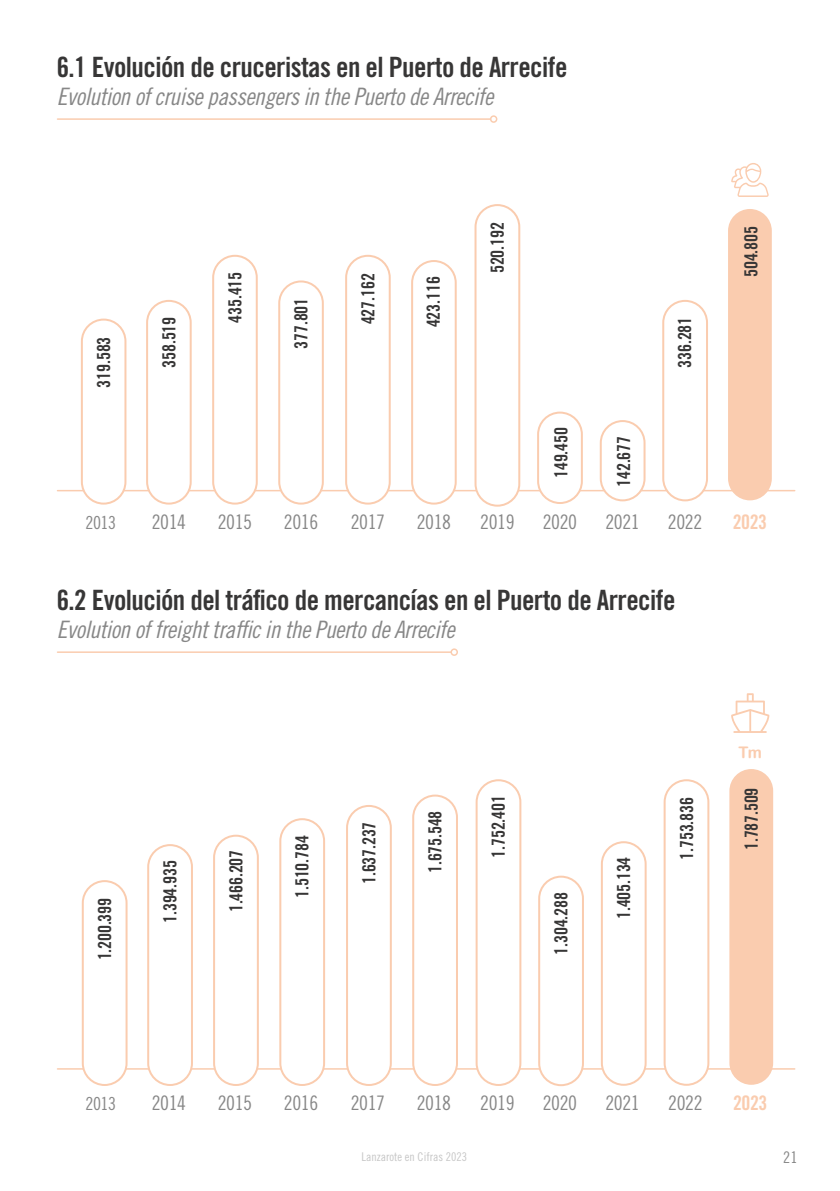
<style>
.page{position:relative;width:840px;height:1191px;background:#fff}
.page>*{position:absolute;margin:0;border:0;box-sizing:border-box;transform-origin:0 0}
.t1{font:28px "Trade Gothic LT Std Bd Cn 20";letter-spacing:-.02em;color:#373636}
.t2{font:24px "Trade Gothic LT Std Cn 18 Obl";letter-spacing:-.02em;color:#878787}
.t3{font:20px "Trade Gothic LT Std Cn 18";letter-spacing:-.02em;color:#878787}
.t4{font:20px "Trade Gothic LT Std Bd Cn 20";letter-spacing:-.02em;color:#faccaf}
.t5{font:18px "Trade Gothic LT Std Bd Cn 20";letter-spacing:-.01em;color:#373636}
.t6{font:18px "Trade Gothic LT Std Cn 18";letter-spacing:-.02em;color:#878787}
.t7{font:16px "Trade Gothic LT Std Cn 18";color:#878787}
.t8{font:16px "Arial Rounded MT Bold";color:#faccaf}
.t9{font:12px "Trade Gothic LT Std Cn 18";color:#c6c6c6}
</style>
<div class="page">
<hr style="left:57px;top:490px;width:737px;height:1px;background:#faccaf">
<hr style="left:57px;top:1068px;width:737px;height:1px;background:#faccaf">
<div style="left:539px;top:876px;width:43px;height:209px;background:#fff;border-radius:22px"></div>
<div style="left:538px;top:875px;width:45px;height:211px;border:2px solid #faccaf;border-radius:22px"></div>
<div style="left:538px;top:412px;width:43px;height:91px;background:#fff;border-radius:22px"></div>
<div style="left:537px;top:411px;width:45px;height:93px;border:2px solid #faccaf;border-radius:22px"></div>
<div style="left:601px;top:842px;width:44px;height:242px;background:#fff;border-radius:22px"></div>
<div style="left:600px;top:841px;width:46px;height:244px;border:2px solid #faccaf;border-radius:22px"></div>
<div style="left:664px;top:780px;width:44px;height:304px;background:#fff;border-radius:22px"></div>
<div style="left:663px;top:779px;width:46px;height:306px;border:2px solid #faccaf;border-radius:22px"></div>
<div style="left:279px;top:281px;width:43px;height:222px;background:#fff;border-radius:22px"></div>
<div style="left:278px;top:280px;width:45px;height:224px;border:2px solid #faccaf;border-radius:22px"></div>
<div style="left:213px;top:256px;width:43px;height:247px;background:#fff;border-radius:22px"></div>
<div style="left:212px;top:255px;width:45px;height:249px;border:2px solid #faccaf;border-radius:22px"></div>
<div style="left:147px;top:301px;width:43px;height:202px;background:#fff;border-radius:22px"></div>
<div style="left:146px;top:300px;width:45px;height:204px;border:2px solid #faccaf;border-radius:22px"></div>
<div style="left:82px;top:319px;width:43px;height:184px;background:#fff;border-radius:22px"></div>
<div style="left:81px;top:318px;width:45px;height:186px;border:2px solid #faccaf;border-radius:22px"></div>
<hr style="left:57px;top:118px;width:433px;height:2px;background:#faccaf">
<div style="left:489px;top:115px;width:8px;height:8px;border:2px solid #faccaf;border-radius:50%"></div>
<hr style="left:57px;top:651px;width:394px;height:2px;background:#faccaf">
<div style="left:450px;top:648px;width:7px;height:8px;border:2px solid #faccaf;border-radius:50%"></div>
<div style="left:346px;top:256px;width:43px;height:247px;background:#fff;border-radius:22px"></div>
<div style="left:345px;top:255px;width:45px;height:249px;border:2px solid #faccaf;border-radius:22px"></div>
<div style="left:412px;top:261px;width:43px;height:242px;background:#fff;border-radius:22px"></div>
<div style="left:411px;top:260px;width:45px;height:244px;border:2px solid #faccaf;border-radius:22px"></div>
<div style="left:475px;top:205px;width:44px;height:300px;background:#fff;border-radius:22px"></div>
<div style="left:474px;top:204px;width:46px;height:302px;border:2px solid #faccaf;border-radius:22px"></div>
<div style="left:600px;top:421px;width:44px;height:79px;background:#fff;border-radius:22px"></div>
<div style="left:599px;top:420px;width:46px;height:81px;border:2px solid #faccaf;border-radius:22px"></div>
<div style="left:663px;top:301px;width:43px;height:199px;background:#fff;border-radius:22px"></div>
<div style="left:662px;top:300px;width:45px;height:201px;border:2px solid #faccaf;border-radius:22px"></div>
<div style="left:476px;top:780px;width:44px;height:305px;background:#fff;border-radius:22px"></div>
<div style="left:475px;top:779px;width:46px;height:307px;border:2px solid #faccaf;border-radius:22px"></div>
<div style="left:413px;top:795px;width:43px;height:290px;background:#fff;border-radius:22px"></div>
<div style="left:412px;top:794px;width:45px;height:292px;border:2px solid #faccaf;border-radius:22px"></div>
<div style="left:347px;top:806px;width:43px;height:279px;background:#fff;border-radius:22px"></div>
<div style="left:346px;top:805px;width:45px;height:281px;border:2px solid #faccaf;border-radius:22px"></div>
<div style="left:280px;top:819px;width:44px;height:266px;background:#fff;border-radius:22px"></div>
<div style="left:279px;top:818px;width:46px;height:268px;border:2px solid #faccaf;border-radius:22px"></div>
<div style="left:214px;top:835px;width:44px;height:250px;background:#fff;border-radius:22px"></div>
<div style="left:213px;top:834px;width:46px;height:252px;border:2px solid #faccaf;border-radius:22px"></div>
<div style="left:148px;top:845px;width:44px;height:240px;background:#fff;border-radius:22px"></div>
<div style="left:147px;top:844px;width:46px;height:242px;border:2px solid #faccaf;border-radius:22px"></div>
<div style="left:83px;top:881px;width:43px;height:204px;background:#fff;border-radius:22px"></div>
<div style="left:82px;top:880px;width:45px;height:206px;border:2px solid #faccaf;border-radius:22px"></div>
<div style="left:729px;top:769px;width:43px;height:315px;background:#faccaf;border-radius:22px"></div>
<div style="left:727px;top:209px;width:44px;height:291px;background:#faccaf;border-radius:22px"></div>
<svg style="left:731px;top:163px;width:37px;height:34px"></svg>
<svg style="left:731px;top:693px;width:37px;height:40px"></svg>
<h1 class="t1" style="left:57px;top:50px;width:512px">6.1 Evolución de cruceristas en el Puerto de Arrecife</h1>
<h2 class="t2" style="left:57px;top:82px;width:438px">Evolution of cruise passengers in the Puerto de Arrecife</h2>
<p class="t5" style="left:93px;top:387px;width:52px;rotate:-90deg">319.583</p>
<p class="t6" style="left:85px;top:511px;width:32px">2013</p>
<p class="t5" style="left:158px;top:368px;width:52px;rotate:-90deg">358.519</p>
<p class="t5" style="left:224px;top:323px;width:52px;rotate:-90deg">435.415</p>
<p class="t5" style="left:290px;top:348px;width:52px;rotate:-90deg">377.801</p>
<p class="t3" style="left:152px;top:509px;width:36px">2014</p>
<p class="t3" style="left:218px;top:509px;width:36px">2015</p>
<p class="t3" style="left:284px;top:509px;width:36px">2016</p>
<p class="t5" style="left:357px;top:324px;width:52px;rotate:-90deg">427.162</p>
<p class="t5" style="left:422px;top:327px;width:52px;rotate:-90deg">423.116</p>
<p class="t3" style="left:350px;top:509px;width:36px">2017</p>
<p class="t3" style="left:416px;top:509px;width:36px">2018</p>
<p class="t5" style="left:486px;top:273px;width:52px;rotate:-90deg">520.192</p>
<p class="t3" style="left:480px;top:509px;width:36px">2019</p>
<p class="t5" style="left:550px;top:478px;width:52px;rotate:-90deg">149.450</p>
<p class="t5" style="left:612px;top:487px;width:52px;rotate:-90deg">142.677</p>
<p class="t5" style="left:673px;top:368px;width:52px;rotate:-90deg">336.281</p>
<p class="t3" style="left:542px;top:509px;width:36px">2020</p>
<p class="t3" style="left:605px;top:509px;width:36px">2021</p>
<p class="t3" style="left:667px;top:509px;width:36px">2022</p>
<h1 class="t1" style="left:57px;top:583px;width:620px">6.2 Evolución del tráfico de mercancías en el Puerto de Arrecife</h1>
<h2 class="t2" style="left:57px;top:615px;width:399px">Evolution of freight traffic in the Puerto de Arrecife</h2>
<p class="t5" style="left:739px;top:277px;width:52px;rotate:-90deg">504.805</p>
<p class="t4" style="left:732px;top:509px;width:36px">2023</p>
<p class="t5" style="left:94px;top:960px;width:64px;rotate:-90deg">1.200.399</p>
<p class="t5" style="left:159px;top:923px;width:64px;rotate:-90deg">1.394.935</p>
<p class="t5" style="left:225px;top:912px;width:64px;rotate:-90deg">1.466.207</p>
<p class="t5" style="left:291px;top:897px;width:64px;rotate:-90deg">1.510.784</p>
<p class="t5" style="left:358px;top:884px;width:64px;rotate:-90deg">1.637.237</p>
<p class="t5" style="left:424px;top:873px;width:64px;rotate:-90deg">1.675.548</p>
<p class="t5" style="left:487px;top:857px;width:64px;rotate:-90deg">1.752.401</p>
<p class="t5" style="left:550px;top:954px;width:64px;rotate:-90deg">1.304.288</p>
<p class="t5" style="left:612px;top:919px;width:64px;rotate:-90deg">1.405.134</p>
<p class="t5" style="left:675px;top:859px;width:64px;rotate:-90deg">1.753.836</p>
<p class="t8" style="left:738px;top:742px;width:25px">Tm</p>
<p class="t5" style="left:740px;top:850px;width:64px;rotate:-90deg">1.787.509</p>
<p class="t6" style="left:85px;top:1092px;width:32px">2013</p>
<p class="t3" style="left:152px;top:1090px;width:36px">2014</p>
<p class="t3" style="left:218px;top:1090px;width:36px">2015</p>
<p class="t3" style="left:284px;top:1090px;width:36px">2016</p>
<p class="t3" style="left:350px;top:1090px;width:36px">2017</p>
<p class="t3" style="left:416px;top:1090px;width:36px">2018</p>
<p class="t3" style="left:480px;top:1090px;width:36px">2019</p>
<p class="t3" style="left:542px;top:1090px;width:36px">2020</p>
<p class="t3" style="left:605px;top:1090px;width:36px">2021</p>
<p class="t3" style="left:667px;top:1090px;width:36px">2022</p>
<p class="t4" style="left:732px;top:1090px;width:36px">2023</p>
<p class="t9" style="left:361px;top:1149px;width:107px">Lanzarote en Cifras 2023</p>
<p class="t7" style="left:782px;top:1147px;width:16px">21</p>
</div>
